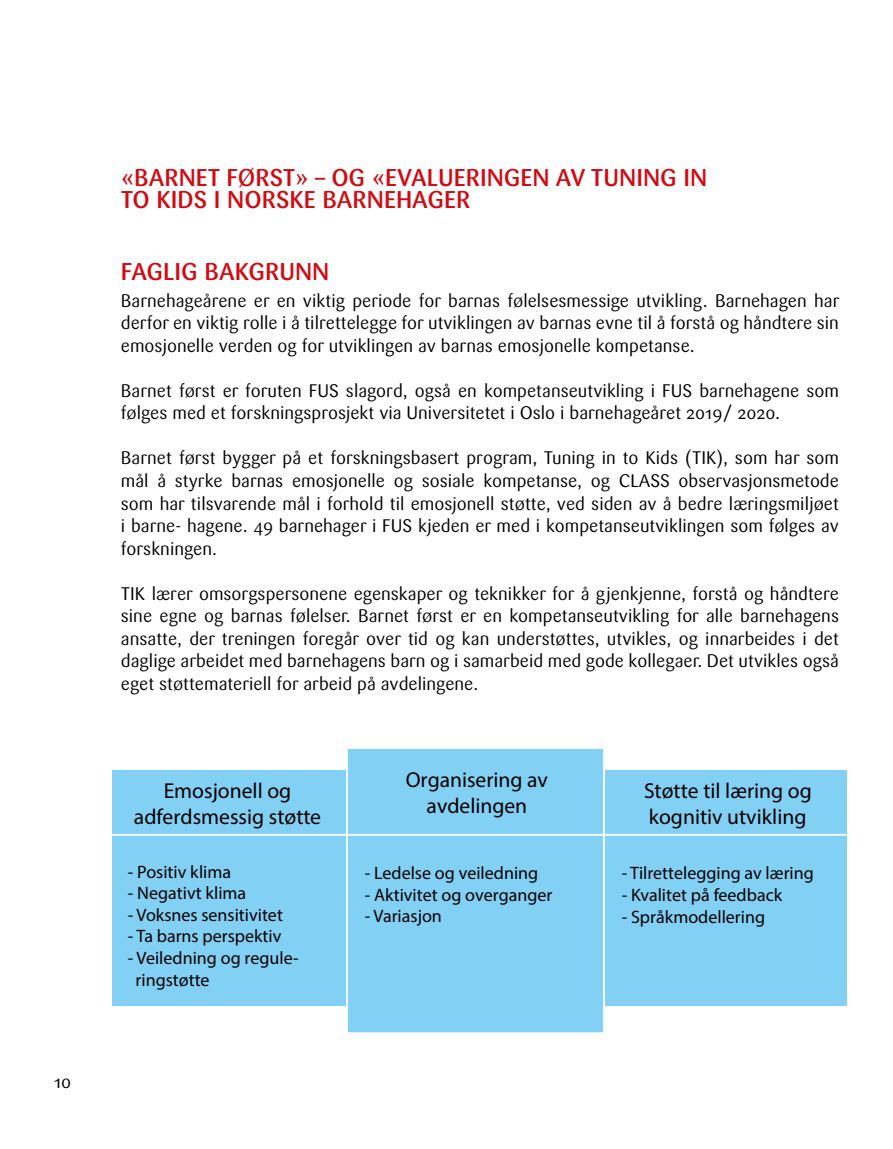
<style>
.page{position:relative;width:893px;height:1149px;background:#fff}
.page>*{position:absolute;margin:0;border:0;box-sizing:border-box;transform-origin:0 0}
.t1{font:500 24px/22.5px "Sari OT";color:#d20a11}
.t2{font:21.6px/26px "Myriad Pro";color:#000;text-align:center}
.t3{font:18px/22.5px "Sari OT";color:#000;text-align:justify}
.t4{font:18px/21.6px "Myriad Pro";color:#000}
</style>
<div class="page">
<div style="left:112px;top:769px;width:734px;height:235px;background:#83d0f5"></div>
<div style="left:347px;top:747px;width:257px;height:285px;background:#83d0f5"></div>
<div style="left:346px;top:746px;width:259px;height:287px;border:2px solid #fff"></div>
<hr style="left:112px;top:833px;width:734px;height:2px;background:#fff">
<p class="t3" style="left:54px;top:1070px;width:19px">10</p>
<h1 class="t1" style="left:121px;top:166px;width:588px">«BARNET FØRST» – OG «EVALUERINGEN AV TUNING IN<br>TO KIDS I NORSKE BARNEHAGER</h1>
<h1 class="t1" style="left:121px;top:260px;width:210px">FAGLIG BAKGRUNN</h1>
<p class="t3" style="left:121px;top:289px;width:720px">Barnehageårene er en viktig periode for barnas følelsesmessige utvikling. Barnehagen har derfor en viktig rolle i å tilrettelegge for utviklingen av barnas evne til å forstå og håndtere sin emosjonelle verden og for utviklingen av barnas emosjonelle kompetanse.</p>
<p class="t3" style="left:121px;top:379px;width:719px">Barnet først er foruten FUS slagord, også en kompetanseutvikling i FUS barnehagene som følges med et forskningsprosjekt via Universitetet i Oslo i barnehageåret 2019/ 2020.</p>
<p class="t3" style="left:121px;top:447px;width:720px">Barnet først bygger på et forskningsbasert program, Tuning in to Kids (TIK), som har som mål å styrke barnas emosjonelle og sosiale kompetanse, og CLASS observasjonsmetode som har tilsvarende mål i forhold til emosjonell støtte, ved siden av å bedre læringsmiljøet i barne- hagene. 49 barnehager i FUS kjeden er med i kompetanseutviklingen som følges av forskningen.</p>
<p class="t3" style="left:121px;top:582px;width:720px">TIK lærer omsorgspersonene egenskaper og teknikker for å gjenkjenne, forstå og håndtere sine egne og barnas følelser. Barnet først er en kompetanseutvikling for alle barnehagens ansatte, der treningen foregår over tid og kan understøttes, utvikles, og innarbeides i det daglige arbeidet med barnehagens barn og i samarbeid med gode kollegaer. Det utvikles også eget støttemateriell for arbeid på avdelingene.</p>
<p class="t2" style="left:134px;top:777px;width:189px">Emosjonell og adferdsmessig støtte</p>
<p class="t2" style="left:406px;top:765px;width:144px">Organisering av avdelingen</p>
<p class="t2" style="left:644px;top:777px;width:169px;text-align:left">Støtte til læring og kognitiv utvikling</p>
<p class="t4" style="left:128px;top:860px;width:105px">- Positiv klima</p>
<p class="t4" style="left:128px;top:881px;width:120px">- Negativt klima</p>
<p class="t4" style="left:128px;top:903px;width:156px">- Voksnes sensitivitet</p>
<p class="t4" style="left:128px;top:924px;width:155px">- Ta barns perspektiv</p>
<p class="t4" style="left:136px;top:946px;width:164px;text-indent:-8px">- Veiledning og regule&shy;ringstøtte</p>
<p class="t4" style="left:365px;top:861px;width:175px">- Ledelse og veiledning</p>
<p class="t4" style="left:365px;top:883px;width:189px">- Aktivitet og overganger</p>
<p class="t4" style="left:365px;top:905px;width:78px">- Variasjon</p>
<p class="t4" style="left:622px;top:862px;width:194px">- Tilrettelegging av læring</p>
<p class="t4" style="left:622px;top:883px;width:162px">- Kvalitet på feedback</p>
<p class="t4" style="left:622px;top:905px;width:145px">- Språkmodellering</p>
</div>
